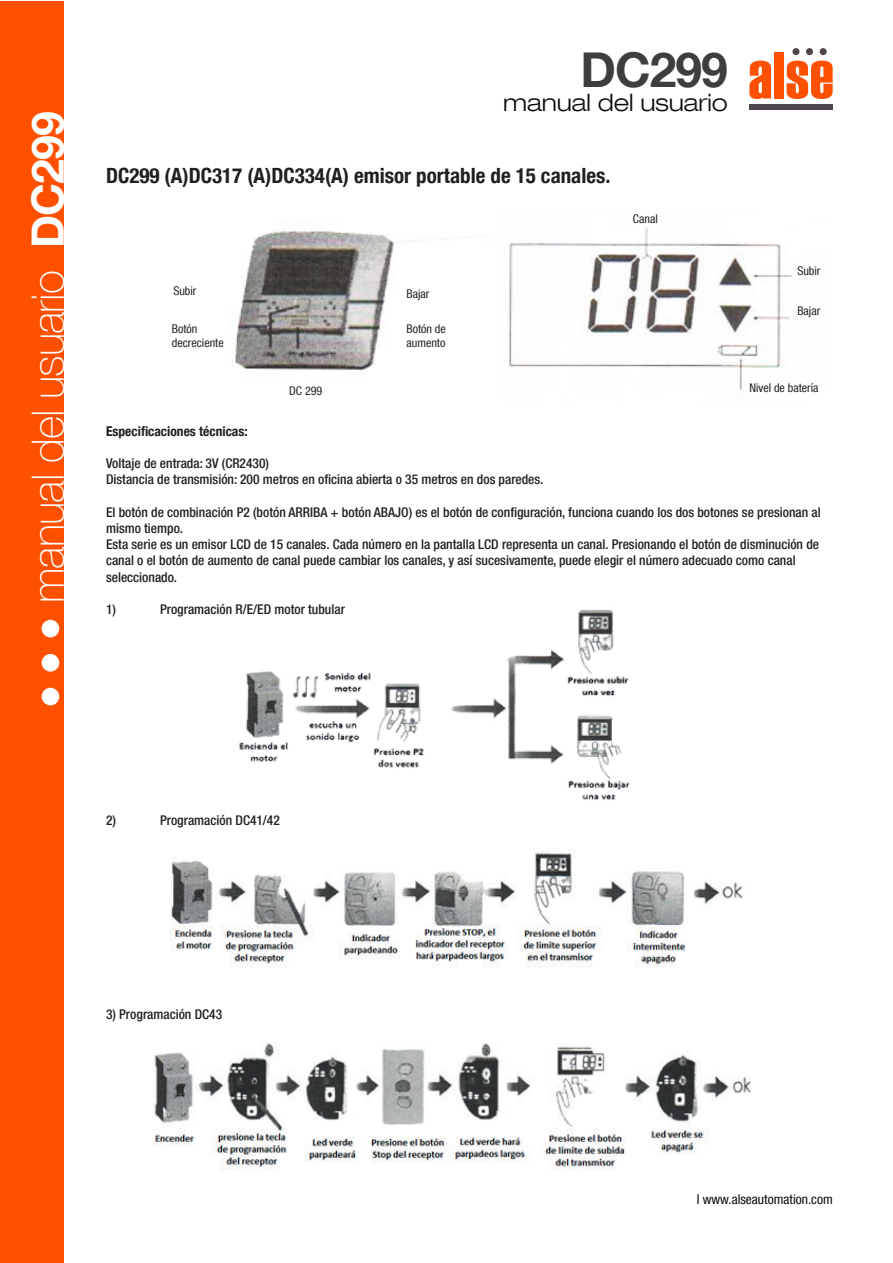
<style>
.page{position:relative;width:893px;height:1263px;background:#fff}
.page>*{position:absolute;margin:0;border:0;box-sizing:border-box;transform-origin:0 0}
.t1{font:700 48px "Helvetica Neue LT Com";letter-spacing:-.02em;color:#3e3e3f}
.t2{font:100 44.55px "Helvetica Neue LT Com";letter-spacing:-.02em;color:#fff}
.t3{font:300 expanded 24px "Helvetica Neue LT Com";color:#0c090d}
.t4{font:700 condensed 21px "Helvetica Neue LT Com";color:#231f20}
.t5{font:500 condensed 13.5px/16.2px "Helvetica Neue LT Com";color:#231f20}
.t6{font:700 condensed 13.5px "Helvetica Neue LT Com";color:#231f20}
.t7{font:condensed 13.5px "Helvetica Neue LT Com";color:#0c090d}
.t8{font:condensed 12px/14.4px "Helvetica Neue LT Com";color:#231f20}
.s1{font-weight:700}
</style>
<div class="page">
<div style="left:1px;top:1px;width:63px;height:1262px;background:#ff5000"></div>
<div style="left:749px;top:104px;width:84px;height:6px;background:#4e464c"></div>
<div style="left:792px;top:48px;width:7px;height:7px;background:#4e464c;border-radius:50%"></div>
<div style="left:806px;top:48px;width:7px;height:7px;background:#4e464c;border-radius:50%"></div>
<div style="left:820px;top:48px;width:7px;height:7px;background:#4e464c;border-radius:50%"></div>
<svg style="left:749px;top:61px;width:22px;height:38px"></svg>
<div style="left:774px;top:52px;width:9px;height:46px;background:#ff5000"></div>
<svg style="left:787px;top:61px;width:46px;height:38px"></svg>
<div style="left:42px;top:688px;width:17px;height:17px;background:#fff;border-radius:50%"></div>
<div style="left:42px;top:654px;width:17px;height:18px;background:#fff;border-radius:50%"></div>
<div style="left:42px;top:620px;width:17px;height:17px;background:#fff;border-radius:50%"></div>
<img style="left:239px;top:609px;width:391px;height:191px">
<img style="left:171px;top:851px;width:574px;height:117px">
<img style="left:153px;top:1043px;width:598px;height:128px">
<img style="left:509px;top:227px;width:287px;height:165px">
<img style="left:235px;top:230px;width:162px;height:140px">
<h2 class="t2" style="left:22px;top:603px;width:494px;rotate:-90deg">manual del usuario <span class="s1">DC299</span></h2>
<h1 class="t1" style="left:581px;top:39px;width:149px">DC299</h1>
<h3 class="t3" style="left:503px;top:88px;width:226px">manual del usuario</h3>
<h3 class="t4" style="left:106px;top:163px;width:506px">DC299 (A)DC317 (A)DC334(A) emisor portable de 15 canales.</h3>
<p class="t8" style="left:633px;top:212px;width:26px">Canal</p>
<p class="t8" style="left:173px;top:283px;width:25px">Subir</p>
<p class="t8" style="left:407px;top:286px;width:24px">Bajar</p>
<p class="t8" style="left:172px;top:321px;width:53px">Botón decreciente</p>
<p class="t8" style="left:407px;top:321px;width:41px">Botón de aumento</p>
<p class="t8" style="left:289px;top:384px;width:35px">DC 299</p>
<p class="t8" style="left:797px;top:264px;width:25px">Subir</p>
<p class="t8" style="left:797px;top:304px;width:24px">Bajar</p>
<p class="t8" style="left:749px;top:380px;width:71px">Nivel de batería</p>
<p class="t6" style="left:106px;top:423px;width:143px">Especificaciones técnicas:</p>
<p class="t5" style="left:106px;top:455px;width:439px">Voltaje de entrada: 3V (CR2430)<br>Distancia de transmisión: 200 metros en oficina abierta o 35 metros en dos paredes.</p>
<p class="t5" style="left:106px;top:504px;width:716px">El botón de combinación P2 (botón ARRIBA + botón ABAJO) es el botón de configuración, funciona cuando los dos botones se presionan al mismo tiempo.<br>Esta serie es un emisor LCD de 15 canales. Cada número en la pantalla LCD representa un canal. Presionando el botón de disminución de canal o el botón de aumento de canal puede cambiar los canales, y así sucesivamente, puede elegir el número adecuado como canal seleccionado.</p>
<p class="t5" style="left:106px;top:601px;width:11px">1)</p>
<p class="t5" style="left:160px;top:601px;width:186px">Programación R/E/ED motor tubular</p>
<p class="t5" style="left:106px;top:811px;width:11px">2)</p>
<p class="t5" style="left:160px;top:811px;width:121px">Programación DC41/42</p>
<p class="t5" style="left:106px;top:1006px;width:118px">3) Programación DC43</p>
<p class="t7" style="left:697px;top:1191px;width:138px">I www.alseautomation.com</p>
</div>
